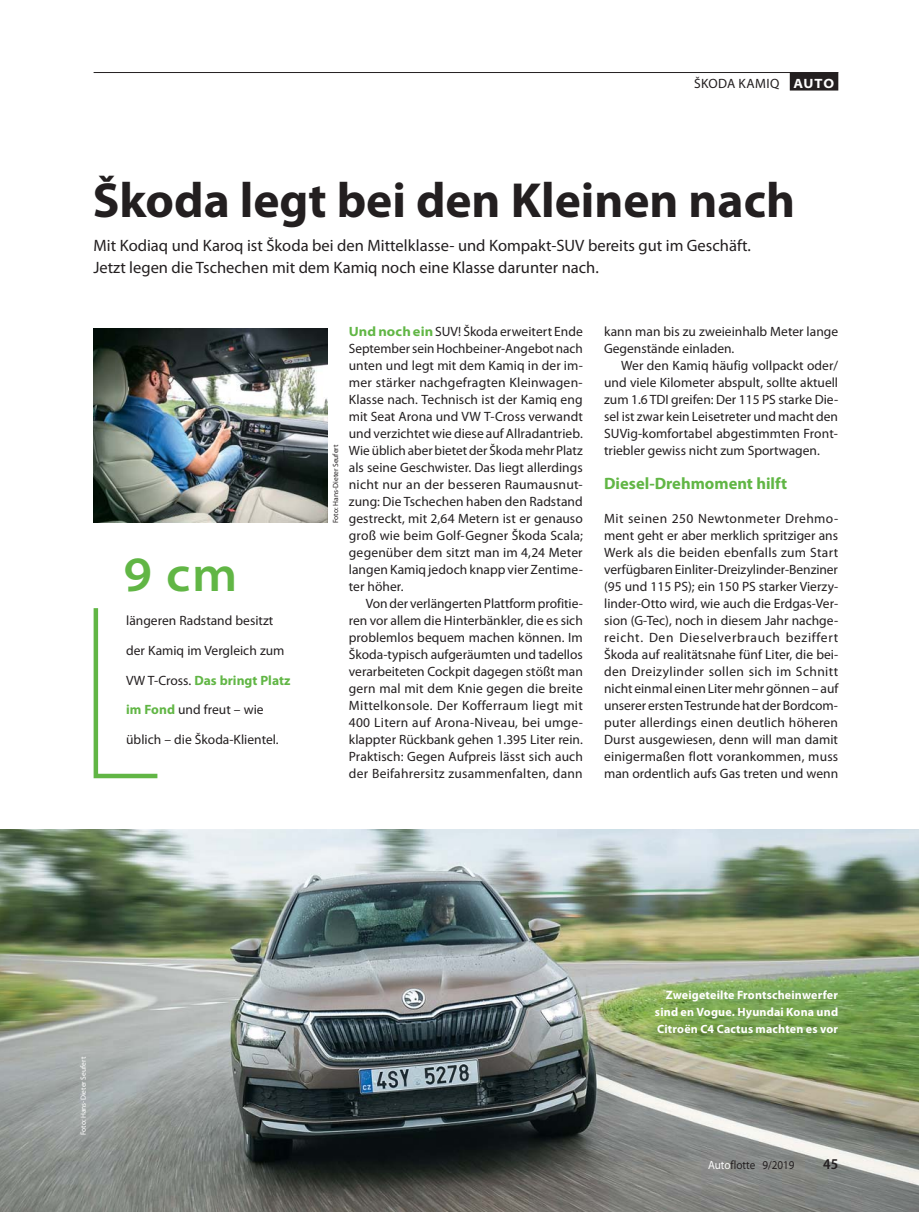
<style>
.page{position:relative;width:919px;height:1212px;background:#fff}
.page>*{position:absolute;margin:0;border:0;box-sizing:border-box;transform-origin:0 0}
.t1{font:700 49.5px "Myriad Pro";color:#231f20}
.t2{font:600 semi-expanded 49.5px "Myriad Pro";color:#61b645}
.t3{font:16.5px/22.5px "Myriad Pro";color:#231f20}
.t4{font:700 16.5px "Myriad Pro";color:#61b645}
.t5{font:600 semi-condensed 15px "Myriad Pro";color:#231f20}
.t6{font:13.5px/17px "Myriad Pro";color:#231f20;text-align:justify}
.t7{font:700 13.5px "Myriad Pro";color:#61b645}
.t8{font:13.5px "Myriad Pro";letter-spacing:.03em;color:#231f20}
.t9{font:700 12px/17px "Myriad Pro";letter-spacing:.015em;color:#fff;text-align:justify}
.t10{font:semi-expanded 12px "Myriad Pro";color:#231f20;scale:.85 1}
.t11{font:7.5px "Myriad Pro";color:#fff}
.t12{font:7.5px "Myriad Pro";color:#231f20}
.s1{font-weight:700;font-stretch:semi-expanded;color:#fff}
.s2{font-weight:400;color:#231f20}
.s3{font-weight:700;color:#61b645}
.s4{font-weight:700;font-stretch:semi-expanded;color:#61b645}
.s5{color:#fff}
</style>
<div class="page">
<div style="left:789px;top:73px;width:49px;height:18px;background:#231f20"></div>
<hr style="left:94px;top:72px;width:744px;height:1px;background:#231f20">
<img style="left:0;top:829px;width:918px;height:383px">
<svg style="left:93px;top:608px;width:65px;height:171px"></svg>
<img style="left:94px;top:328px;width:233px;height:194px">
<p class="t8" style="left:694px;top:79px;width:141px">ŠKODA KAMIQ <span class="s1">AUTO</span></p>
<h1 class="t1" style="left:93px;top:182px;width:703px">Škoda legt bei den Kleinen nach</h1>
<p class="t3" style="left:93px;top:236px;width:659px">Mit Kodiaq und Karoq ist Škoda bei den Mittelklasse- und Kompakt-SUV bereits gut im Geschäft.<br>Jetzt legen die Tschechen mit dem Kamiq noch eine Klasse darunter nach.</p>
<h1 class="t2" style="left:123px;top:545px;width:115px">9 cm</h1>
<p class="t6" style="left:126px;top:613px;width:148px">längeren Radstand besitzt</p>
<p class="t6" style="left:126px;top:643px;width:160px">der Kamiq im Vergleich zum</p>
<p class="t7" style="left:126px;top:675px;width:166px"><span class="s2">VW T-Cross.</span> Das bringt Platz</p>
<p class="t6" style="left:126px;top:703px;width:139px"><span class="s3">im Fond</span> und freut – wie</p>
<p class="t6" style="left:126px;top:733px;width:154px">üblich – die Škoda-Klientel.</p>
<p class="t12" style="left:333px;top:523px;width:80px;rotate:-90deg">Foto: Hans-Dieter Seufert</p>
<p class="t6" style="left:349px;top:324px;width:235px"><span class="s4">Und noch ein</span> SUV! Škoda erweitert Ende September sein Hochbeiner-Angebot nach unten und legt mit dem Kamiq in der im&shy;mer stärker nachgefragten Kleinwagen-Klasse nach. Technisch ist der Kamiq eng mit Seat Arona und VW T-Cross verwandt und verzichtet wie diese auf Allradantrieb.<br>Wie üblich aber bietet der Škoda mehr Platz als seine Geschwister. Das liegt allerdings nicht nur an der besseren Raumausnut&shy;zung: Die Tschechen haben den Radstand gestreckt, mit 2,64 Metern ist er genauso groß wie beim Golf-Gegner Škoda Scala; gegenüber dem sitzt man im 4,24 Meter langen Kamiq jedoch knapp vier Zentime&shy;ter höher.</p>
<p class="t6" style="left:349px;top:596px;width:235px;text-indent:17px">Von der verlängerten Plattform profitie&shy;ren vor allem die Hinterbänkler, die es sich problemlos bequem machen können. Im Škoda-typisch aufgeräumten und tadellos verarbeiteten Cockpit dagegen stößt man gern mal mit dem Knie gegen die breite Mittelkonsole. Der Kofferraum liegt mit 400 Litern auf Arona-Niveau, bei umge&shy;klappter Rückbank gehen 1.395 Liter rein.<br>Praktisch: Gegen Aufpreis lässt sich auch der Beifahrersitz zusammenfalten, dann</p>
<p class="t6" style="left:604px;top:324px;width:235px">kann man bis zu zweieinhalb Meter lange<br>Gegenstände einladen.</p>
<p class="t6" style="left:604px;top:358px;width:235px;text-indent:17px">Wer den Kamiq häufig vollpackt oder/ und viele Kilometer abspult, sollte aktuell zum 1.6 TDI greifen: Der 115 PS starke Die&shy;sel ist zwar kein Leisetreter und macht den SUVig-komfortabel abgestimmten Front&shy;triebler gewiss nicht zum Sportwagen.</p>
<p class="t4" style="left:604px;top:477px;width:184px">Diesel-Drehmoment hilft</p>
<p class="t6" style="left:604px;top:511px;width:236px">Mit seinen 250 Newtonmeter Drehmo&shy;ment geht er aber merklich spritziger ans Werk als die beiden ebenfalls zum Start verfügbaren Einliter-Dreizylinder-Benziner (95 und 115 PS); ein 150 PS starker Vierzy&shy;linder-Otto wird, wie auch die Erdgas-Ver&shy;sion (G-Tec), noch in diesem Jahr nachge&shy;reicht. Den Dieselverbrauch beziffert Škoda auf realitätsnahe fünf Liter, die bei&shy;den Dreizylinder sollen sich im Schnitt nicht einmal einen Liter mehr gönnen – auf unserer ersten Testrunde hat der Bordcom&shy;puter allerdings einen deutlich höheren Durst ausgewiesen, denn will man damit einigermaßen flott vorankommen, muss man ordentlich aufs Gas treten und wenn</p>
<p class="t11" style="left:81px;top:1135px;width:80px;rotate:-90deg">Foto: Hans-Dieter Seufert</p>
<p class="t9" style="left:655px;top:988px;width:185px;text-indent:11px">Zweigeteilte Frontscheinwerfer sind en Vogue. Hyundai Kona und Citroën C4 Cactus machten es vor</p>
<p class="t10" style="left:708px;top:1158px;width:103px"><span class="s5">Auto</span>flotte 9/2019</p>
<p class="t5" style="left:823px;top:1155px;width:16px">45</p>
</div>
